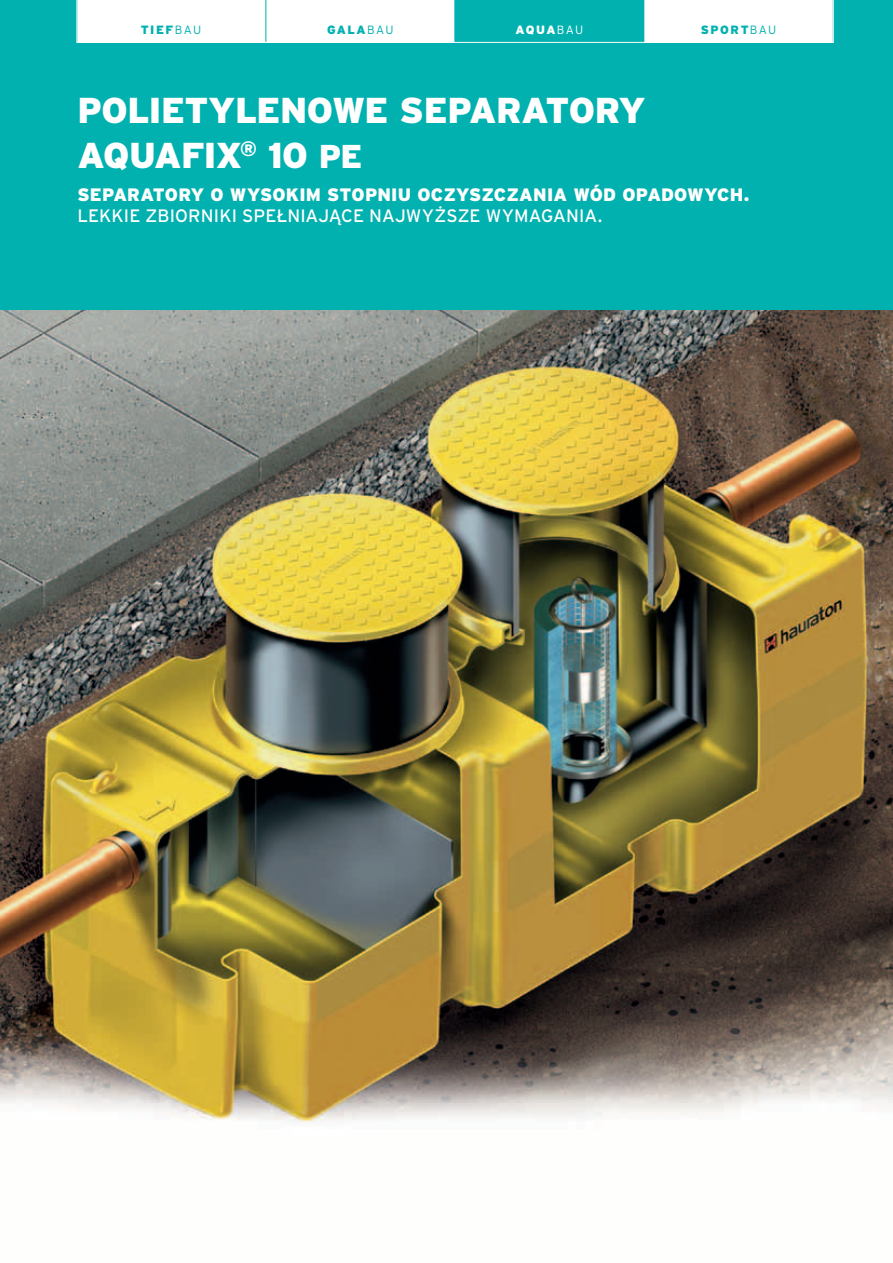
<style>
.page{position:relative;width:893px;height:1263px;background:#fff}
.page>*{position:absolute;margin:0;border:0;box-sizing:border-box;transform-origin:0 0}
.t1{font:900 36px/45px "Interstate Pl";letter-spacing:-.02em;color:#fff}
.t2{font:900 18px "Interstate Pl";letter-spacing:.005em;color:#fff}
.t3{font:18px "Interstate Pl";letter-spacing:.005em;color:#fff}
.t4{font:900 12px "Interstate Pl";letter-spacing:.13em;color:#00b1b0}
.t5{font:900 12px "Interstate Pl";color:#fff}
.s1{font-weight:300}
.s2{font-size:33px}
</style>
<div class="page">
<div style="left:0;top:0;width:893px;height:319px;background:#00b1b0"></div>
<svg style="left:77px;top:0;width:756px;height:43px"></svg>
<img style="left:0;top:311px;width:893px;height:811px">
<p class="t4" style="left:141px;top:26px;width:62px">TIEF<span class="s1">BAU</span></p>
<p class="t4" style="left:327px;top:26px;width:68px">GALA<span class="s1">BAU</span></p>
<p class="t5" style="left:515px;top:26px;width:69px">AQUA<span class="s1">BAU</span></p>
<p class="t4" style="left:701px;top:26px;width:77px">SPORT<span class="s1">BAU</span></p>
<h1 class="t1" style="left:77px;top:91px;width:570px">POLIETYLENOWE SEPARATORY<br>AQUAFIX<sup>®</sup> 10 <span class="s2">PE</span></h1>
<p class="t2" style="left:77px;top:189px;width:673px">SEPARATORY O WYSOKIM STOPNIU OCZYSZCZANIA WÓD OPADOWYCH.</p>
<p class="t3" style="left:77px;top:210px;width:526px">LEKKIE ZBIORNIKI SPEŁNIAJĄCE NAJWYŻSZE WYMAGANIA.</p>
</div>
